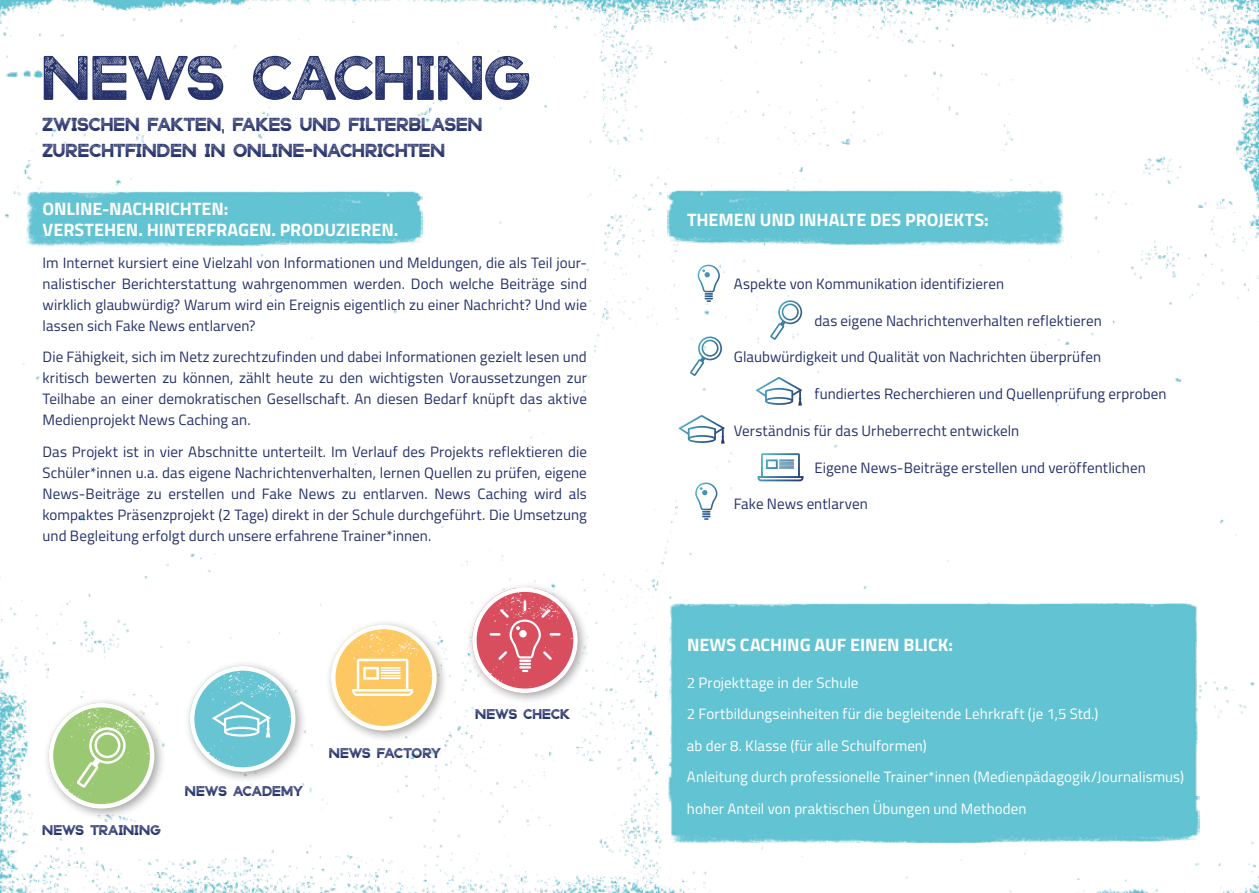
<style>
.page{position:relative;width:1259px;height:893px;background:#fff}
.page>*{position:absolute;margin:0;border:0;box-sizing:border-box;transform-origin:0 0}
.t1{font:60px "Stampbor Grunge";letter-spacing:.01em;color:#25316b}
.t2{font:700 18px/21px "Titillium Web";letter-spacing:-.005em;color:#fff}
.t3{font:18px/25.5px "Stampbor Grunge";letter-spacing:.015em;color:#25316b}
.t4{font:15px/21px "Titillium Web";letter-spacing:.005em;color:#25316b;text-align:justify}
.t5{font:15px/31.5px "Titillium Web";letter-spacing:.005em;color:#fff}
.t6{font:13.5px "Stampbor Grunge";letter-spacing:.02em;color:#25316b}
.t7{font:13.5px "Stampbor Grunge";letter-spacing:-.005em;color:#25316b}
</style>
<div class="page">
<img style="left:0;top:0;width:1259px;height:893px">
<img style="left:27px;top:181px;width:396px;height:68px">
<img style="left:668px;top:180px;width:395px;height:68px">
<div style="left:43px;top:697px;width:123px;height:124px;background:#000;opacity:.35"></div>
<img style="left:49px;top:704px;width:105px;height:105px">
<div style="left:49px;top:703px;width:105px;height:106px;border:4px solid #fff;border-radius:50%"></div>
<div style="left:184px;top:660px;width:123px;height:124px;background:#000;opacity:.35"></div>
<img style="left:190px;top:667px;width:105px;height:105px">
<div style="left:190px;top:666px;width:105px;height:106px;border:4px solid #fff;border-radius:50%"></div>
<div style="left:325px;top:619px;width:124px;height:123px;background:#000;opacity:.35"></div>
<img style="left:331px;top:625px;width:106px;height:105px">
<div style="left:331px;top:625px;width:106px;height:105px;border:4px solid #fff;border-radius:50%"></div>
<div style="left:466px;top:581px;width:124px;height:124px;background:#000;opacity:.35"></div>
<img style="left:472px;top:588px;width:106px;height:105px">
<div style="left:472px;top:587px;width:106px;height:106px;border:4px solid #fff;border-radius:50%"></div>
<div style="left:668px;top:604px;width:531px;height:238px;background:#62c3d3"></div>
<svg style="left:697px;top:265px;width:23px;height:37px"></svg>
<svg style="left:695px;top:482px;width:22px;height:38px"></svg>
<svg style="left:757px;top:453px;width:46px;height:28px"></svg>
<svg style="left:352px;top:659px;width:61px;height:37px"></svg>
<svg style="left:755px;top:377px;width:47px;height:29px"></svg>
<svg style="left:678px;top:415px;width:47px;height:29px"></svg>
<svg style="left:770px;top:300px;width:32px;height:40px"></svg>
<svg style="left:690px;top:336px;width:32px;height:40px"></svg>
<svg style="left:77px;top:727px;width:49px;height:61px"></svg>
<svg style="left:491px;top:601px;width:68px;height:71px;background:#de6574"></svg>
<svg style="left:212px;top:701px;width:59px;height:36px"></svg>
<h1 class="t1" style="left:43px;top:28px;width:489px">NEWS CACHING</h1>
<p class="t3" style="left:43px;top:110px;width:441px">ZWISCHEN FAKTEN, FAKES UND FILTERBLASEN<br>ZURECHTFINDEN IN ONLINE-NACHRICHTEN</p>
<p class="t2" style="left:43px;top:198px;width:357px">ONLINE-NACHRICHTEN:<br>VERSTEHEN. HINTERFRAGEN. PRODUZIEREN.</p>
<p class="t4" style="left:43px;top:251px;width:546px">Im Internet kursiert eine Vielzahl von Informationen und Meldungen, die als Teil jour&shy;nalistischer Berichterstattung wahrgenommen werden. Doch welche Beiträge sind wirklich glaubwürdig? Warum wird ein Ereignis eigentlich zu einer Nachricht? Und wie lassen sich Fake News entlarven?</p>
<p class="t4" style="left:43px;top:346px;width:546px">Die Fähigkeit, sich im Netz zurechtzufinden und dabei Informationen gezielt lesen und kritisch bewerten zu können, zählt heute zu den wichtigsten Voraussetzungen zur Teilhabe an einer demokratischen Gesellschaft. An diesen Bedarf knüpft das aktive Medienprojekt News Caching an.</p>
<p class="t4" style="left:43px;top:440px;width:546px">Das Projekt ist in vier Abschnitte unterteilt. Im Verlauf des Projekts reflektieren die Schüler*innen u.a. das eigene Nachrichtenverhalten, lernen Quellen zu prüfen, eigene News-Beiträge zu erstellen und Fake News zu entlarven. News Caching wird als kompaktes Präsenzprojekt (2 Tage) direkt in der Schule durchgeführt. Die Umsetzung und Begleitung erfolgt durch unsere erfahrene Trainer*innen.</p>
<p class="t6" style="left:43px;top:819px;width:120px">NEWS TRAINING</p>
<p class="t6" style="left:185px;top:780px;width:119px">NEWS ACADEMY</p>
<p class="t7" style="left:329px;top:742px;width:113px">NEWS FACTORY</p>
<p class="t6" style="left:475px;top:703px;width:96px">NEWS CHECK</p>
<p class="t2" style="left:687px;top:208px;width:303px">THEMEN UND INHALTE DES PROJEKTS:</p>
<p class="t4" style="left:733px;top:272px;width:272px">Aspekte von Kommunikation identifizieren</p>
<p class="t4" style="left:814px;top:309px;width:289px">das eigene Nachrichtenverhalten reflektieren</p>
<p class="t4" style="left:733px;top:346px;width:369px">Glaubwürdigkeit und Qualität von Nachrichten überprüfen</p>
<p class="t4" style="left:814px;top:383px;width:354px">fundiertes Recherchieren und Quellenprüfung erproben</p>
<p class="t4" style="left:733px;top:419px;width:287px">Verständnis für das Urheberrecht entwickeln</p>
<p class="t4" style="left:814px;top:456px;width:333px">Eigene News-Beiträge erstellen und veröffentlichen</p>
<p class="t4" style="left:733px;top:493px;width:136px">Fake News entlarven</p>
<p class="t2" style="left:687px;top:633px;width:267px">NEWS CACHING AUF EINEN BLICK:</p>
<p class="t5" style="left:687px;top:666px;width:498px">2 Projekttage in der Schule<br>2 Fortbildungseinheiten für die begleitende Lehrkraft (je 1,5 Std.)<br>ab der 8. Klasse (für alle Schulformen)<br>Anleitung durch professionelle Trainer*innen (Medienpädagogik/Journalismus) hoher Anteil von praktischen Übungen und Methoden</p>
</div>
